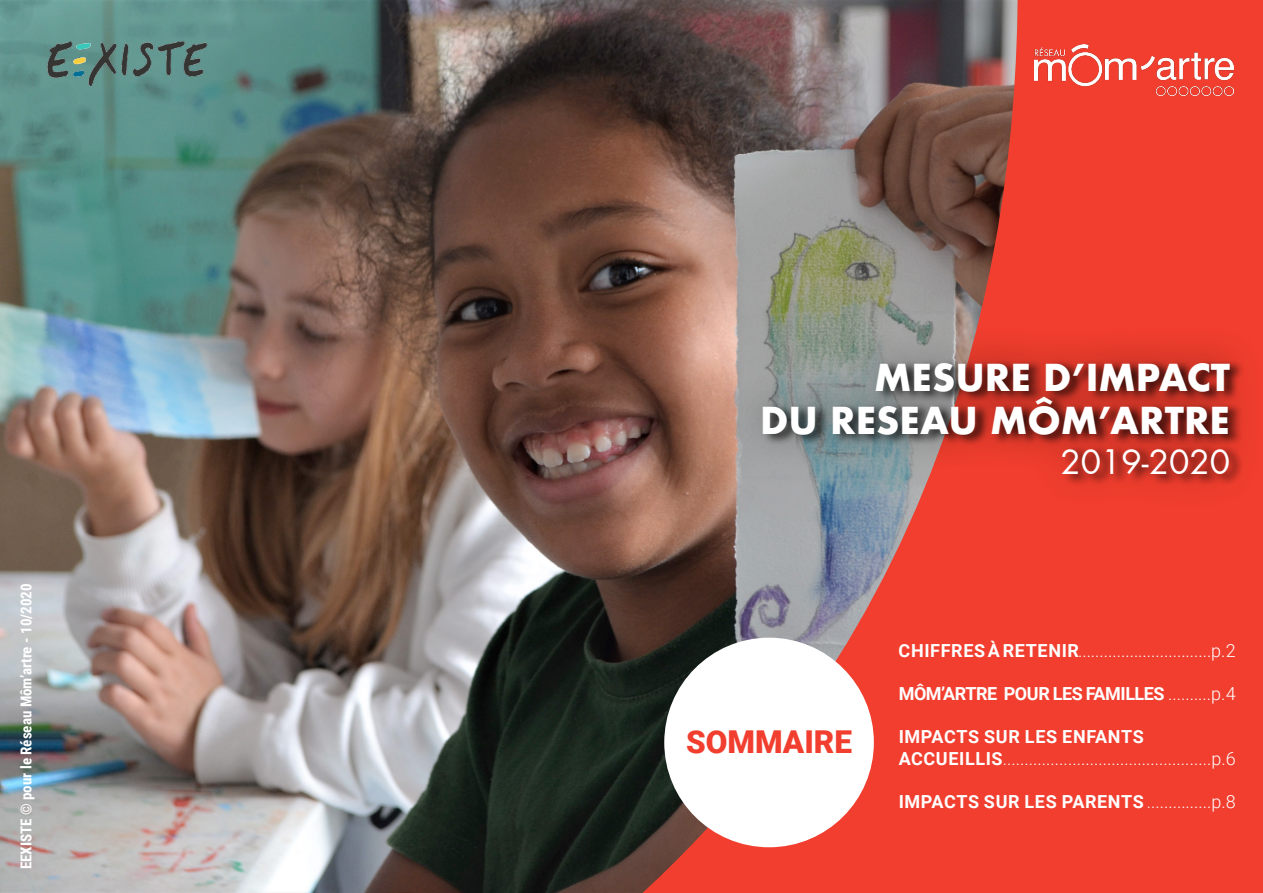
<style>
.page{position:relative;width:1263px;height:893px;background:#fff}
.page>*{position:absolute;margin:0;border:0;box-sizing:border-box;transform-origin:0 0}
.t1{font:700 36.15px "Futura";color:#fff}
.t2{font:33px "Futura";color:#fff}
.t3{font:900 31.5px "Roboto";color:#f13e2e}
.t4{font:300 18px "Roboto";color:#fff}
.t5{font:700 18px "Roboto";letter-spacing:-.025em;color:#fff}
.t6{font:700 15px "Roboto Condensed";color:#fff}
.s1{font-weight:700}
.s2{font-weight:300}
</style>
<div class="page">
<img style="left:0;top:0;width:511px;height:893px">
<img style="left:511px;top:0;width:752px;height:893px">
<div style="left:725px;top:325px;width:538px;height:187px;background:#000;opacity:.45"></div>
<img style="left:1035px;top:44px;width:198px;height:51px">
<img style="left:43px;top:32px;width:173px;height:64px">
<div style="left:664px;top:638px;width:210px;height:209px;background:#fff;border-radius:50%"></div>
<p class="t6" style="left:16px;top:869px;width:287px;rotate:-90deg">EEXISTE © pour le Réseau Môm’artre - 10/2020</p>
<h1 class="t1" style="left:874px;top:351px;width:357px">MESURE D’IMPACT</h1>
<h1 class="t1" style="left:760px;top:394px;width:95px">DU RESEAU</h1>
<h1 class="t1" style="left:990px;top:394px;width:145px">MÔM’ARTRE</h1>
<h2 class="t2" style="left:1061px;top:440px;width:171px">2019-2020</h2>
<h3 class="t3" style="left:686px;top:720px;width:168px">SOMMAIRE</h3>
<p class="t4" style="left:899px;top:638px;width:339px"><span class="s1">CHIFFRES À RETENIR</span> ...............................p.2</p>
<p class="t5" style="left:899px;top:681px;width:339px">MÔM’ARTRE POUR LES FAMILLES <span class="s2">..........p.4</span></p>
<p class="t5" style="left:899px;top:724px;width:99px">IMPACTS SUR</p>
<p class="t5" style="left:1025px;top:724px;width:12px">LES</p>
<p class="t5" style="left:1062px;top:724px;width:13px">ENFANTS</p>
<p class="t5" style="left:899px;top:746px;width:48px">ACCUEILLIS</p>
<p class="t4" style="left:1003px;top:746px;width:234px">................................................p.6</p>
<p class="t5" style="left:899px;top:789px;width:98px">IMPACTS SUR</p>
<p class="t5" style="left:1024px;top:789px;width:12px">LES</p>
<p class="t5" style="left:1062px;top:789px;width:13px">PARENTS</p>
<p class="t4" style="left:1147px;top:789px;width:91px">...............p.8</p>
</div>
